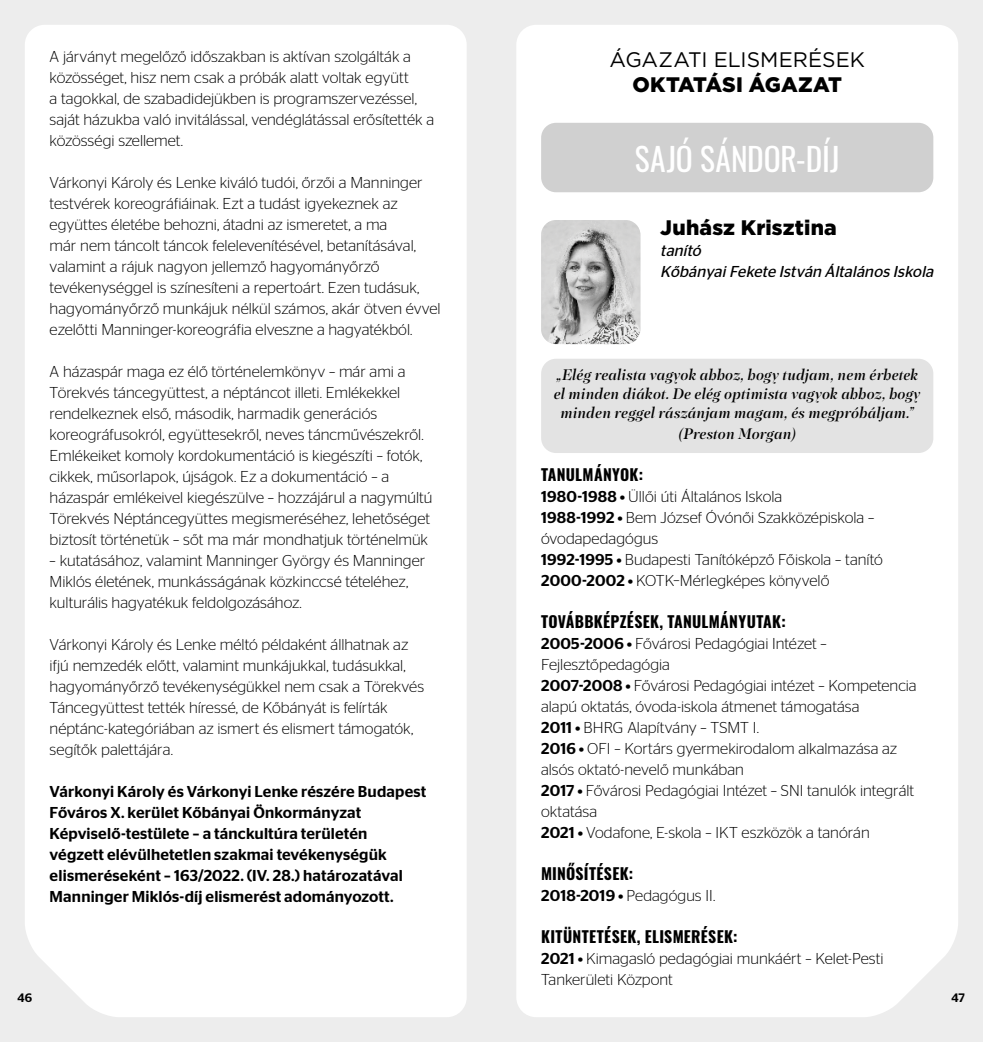
<style>
.page{position:relative;width:983px;height:1042px;background:#fff}
.page>*{position:absolute;margin:0;border:0;box-sizing:border-box;transform-origin:0 0}
.t1{font:31.5px "Oswald";color:#fff}
.t2{font:900 21px "Gotham CE";letter-spacing:.01em;color:#000}
.t3{font:21px "Gotham";letter-spacing:-.005em;color:#000}
.t4{font:300 15.75px/21px "Stag Sans";color:#000}
.t5{font:500 15.75px/21px "Stag Sans";letter-spacing:.01em;color:#000}
.t6{font:italic 500 15.75px/18.9px "PF Regal Display Pro";letter-spacing:.015em;color:#000;text-align:center}
.t7{font:700 15.75px "Oswald";letter-spacing:.02em;color:#000}
.t8{font:italic 15.75px/21px "Stag Sans";color:#000}
.t9{font:500 12.25px "Stag Sans";color:#000}
.s1{font-weight:500}
</style>
<div class="page">
<div style="left:0;top:0;width:491px;height:1042px;background:#ededed"></div>
<div style="left:491px;top:0;width:491px;height:1042px;background:#ededed"></div>
<div style="left:25px;top:25px;width:441px;height:992px;background:#fff"></div>
<div style="left:516px;top:25px;width:441px;height:992px;background:#fff"></div>
<div style="left:541px;top:123px;width:392px;height:69px;background:#d0d0d0;border-radius:15px"></div>
<div style="left:541px;top:359px;width:392px;height:94px;background:#e3e3e3;border-radius:15px"></div>
<img style="left:541px;top:220px;width:99px;height:124px">
<p class="t4" style="left:50px;top:46px;width:386px">A járványt megelőző időszakban is aktívan szolgálták a közösséget, hisz nem csak a próbák alatt voltak együtt<br>a tagokkal, de szabadidejükben is programszervezéssel, saját házukba való invitálással, vendéglátással erősítették a közösségi szellemet.</p>
<p class="t4" style="left:50px;top:172px;width:392px">Várkonyi Károly és Lenke kiváló tudói, őrzői a Manninger testvérek koreográfiáinak. Ezt a tudást igyekeznek az együttes életébe behozni, átadni az ismeretet, a ma<br>már nem táncolt táncok felelevenítésével, betanításával, valamint a rájuk nagyon jellemző hagyományőrző tevékenységgel is színesíteni a repertoárt. Ezen tudásuk, hagyományőrző munkájuk nélkül számos, akár ötven évvel ezelőtti Manninger-koreográfia elveszne a hagyatékból.</p>
<p class="t4" style="left:50px;top:361px;width:384px">A házaspár maga ez élő történelemkönyv – már ami a Törekvés táncegyüttest, a néptáncot illeti. Emlékekkel rendelkeznek első, második, harmadik generációs koreográfusokról, együttesekről, neves táncművészekről.<br>Emlékeiket komoly kordokumentáció is kiegészíti – fotók, cikkek, műsorlapok, újságok. Ez a dokumentáció – a házaspár emlékeivel kiegészülve – hozzájárul a nagymúltú Törekvés Néptáncegyüttes megismeréséhez, lehetőséget biztosít történetük – sőt ma már mondhatjuk történelmük</p>
<p class="t4" style="left:50px;top:550px;width:377px">– kutatásához, valamint Manninger György és Manninger<br>Miklós életének, munkásságának közkinccsé tételéhez, kulturális hagyatékuk feldolgozásához.</p>
<p class="t4" style="left:50px;top:634px;width:376px">Várkonyi Károly és Lenke méltó példaként állhatnak az ifjú nemzedék előtt, valamint munkájukkal, tudásukkal, hagyományőrző tevékenységükkel nem csak a Törekvés Táncegyüttest tették híressé, de Kőbányát is felírták néptánc-kategóriában az ismert és elismert támogatók, segítők palettájára.</p>
<p class="t5" style="left:50px;top:781px;width:378px">Várkonyi Károly és Várkonyi Lenke részére Budapest Főváros X. kerület Kőbányai Önkormányzat Képviselő-testülete – a tánckultúra területén<br>végzett elévülhetetlen szakmai tevékenységük elismeréseként – 163/2022. (IV. 28.) határozatával Manninger Miklós-díj elismerést adományozott.</p>
<h2 class="t3" style="left:609px;top:48px;width:256px">ÁGAZATI ELISMERÉSEK</h2>
<h2 class="t2" style="left:632px;top:73px;width:211px">OKTATÁSI ÁGAZAT</h2>
<h1 class="t1" style="left:634px;top:138px;width:206px">SAJÓ SÁNDOR-DÍJ</h1>
<h2 class="t2" style="left:660px;top:216px;width:178px">Juhász Krisztina</h2>
<p class="t8" style="left:660px;top:240px;width:278px">tanító<br>KőbányaiFekete István Általános Iskola</p>
<p class="t6" style="left:553px;top:366px;width:368px">„Elég realista vagyok ahhoz, hogy tudjam, nem érhetek el minden diákot. De elég optimista vagyok ahhoz, hogy minden reggel rászánjam magam, és megpróbáljam.”</p>
<p class="t6" style="left:678px;top:424px;width:119px">(Preston Morgan)</p>
<p class="t7" style="left:541px;top:464px;width:103px">TANULMÁNYOK:</p>
<p class="t4" style="left:541px;top:486px;width:343px"><span class="s1">1980-1988 •</span> Üllői úti Általános Iskola<br><span class="s1">1988-1992 •</span> Bem József Óvónői Szakközépiskola – óvodapedagógus<br><span class="s1">1992-1995 •</span> Budapesti Tanítóképző Főiskola – tanító <span class="s1">2000-2002 •</span> KOTK–Mérlegképes könyvelő</p>
<p class="t7" style="left:541px;top:611px;width:246px">TOVÁBBKÉPZÉSEK, TANULMÁNYUTAK:</p>
<p class="t4" style="left:541px;top:633px;width:377px"><span class="s1">2005-2006 •</span> Fővárosi Pedagógiai Intézet – Fejlesztőpedagógia<br><span class="s1">2007-2008 •</span> Fővárosi Pedagógiai intézet – Kompetencia alapú oktatás, óvoda-iskola átmenet támogatása<br><span class="s1">2011 •</span> BHRG Alapítvány – TSMT I.<br><span class="s1">2016 •</span> OFI – Kortárs gyermekirodalom alkalmazása az alsós oktató-nevelő munkában<br><span class="s1">2017 •</span> Fővárosi Pedagógiai Intézet – SNI tanulók integrált oktatása<br><span class="s1">2021 •</span> Vodafone, E-skola – IKT eszközök a tanórán</p>
<p class="t7" style="left:541px;top:862px;width:94px">MINŐSÍTÉSEK:</p>
<p class="t4" style="left:541px;top:885px;width:176px"><span class="s1">2018-2019 •</span> Pedagógus II.</p>
<p class="t7" style="left:541px;top:925px;width:198px">KITÜNTETÉSEK, ELISMERÉSEK:</p>
<p class="t4" style="left:541px;top:948px;width:344px"><span class="s1">2021 •</span> Kimagasló pedagógiai munkáért – Kelet-Pesti<br>Tankerületi Központ</p>
<p class="t9" style="left:17px;top:991px;width:16px">46</p>
<p class="t9" style="left:951px;top:991px;width:15px">47</p>
</div>
